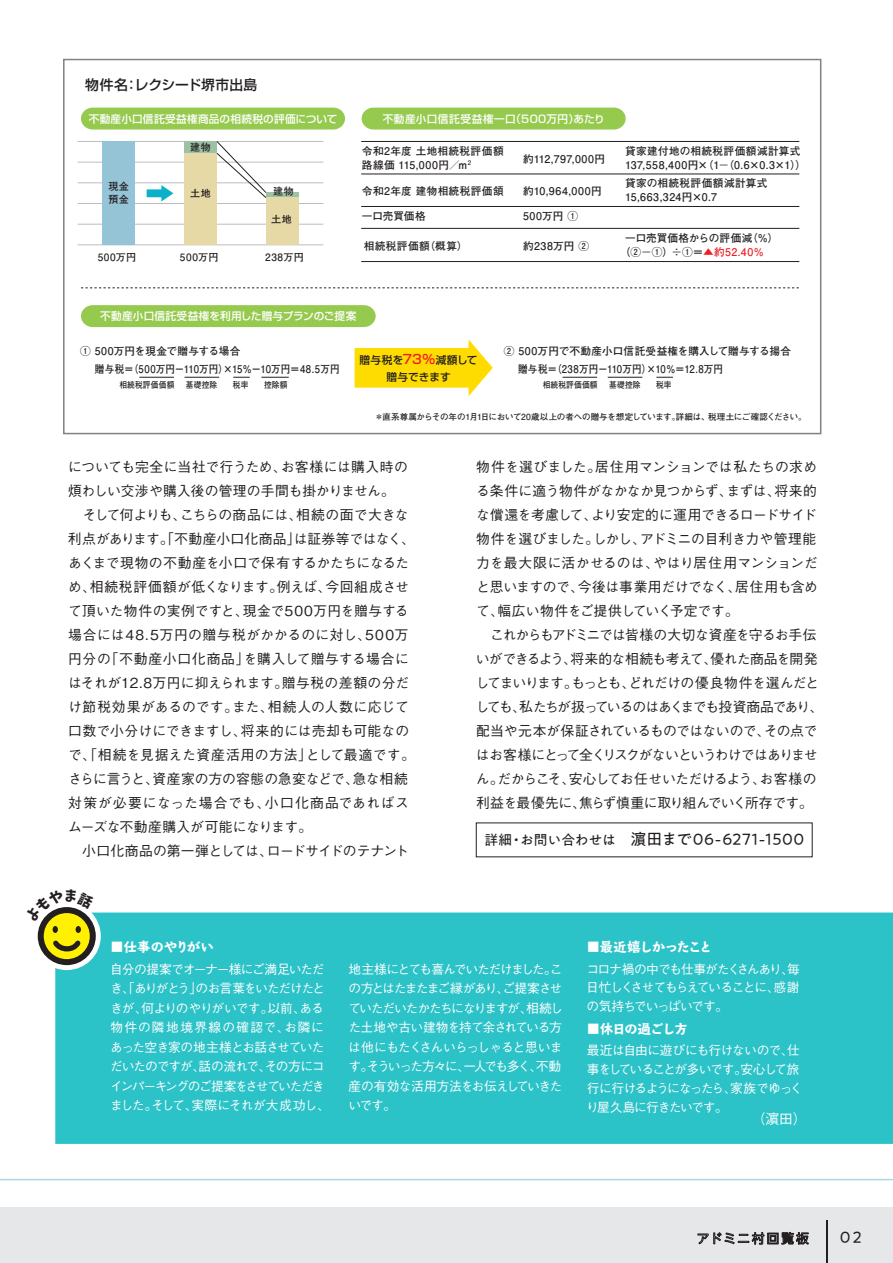
<style>
.page{position:relative;width:893px;height:1263px;background:#fff}
.page>*{position:absolute;margin:0;border:0;box-sizing:border-box;transform-origin:0 0}
.t1{font:15.9px "PA1 Gothic Std N";letter-spacing:.02em;color:#231f20}
.t2{font:500 13.8px/24px "Gothic BBB Pro";letter-spacing:.005em;color:#231f20}
.t3{font:500 13.8px/24px "Gothic BBB Pro";letter-spacing:-.06em;color:#231f20}
.t4{font:500 13.8px/24px "Gothic BBB Pro";letter-spacing:-.015em;color:#231f20;text-align:justify}
.t5{font:700 expanded 13.8px "TBC Go Std";letter-spacing:-.095em;color:#fff}
.t6{font:500 13.8px "Shin Go Pr 5";letter-spacing:.005em;color:#231f20}
.t7{font:700 expanded 13.8px "TBC Go Std";letter-spacing:-.03em;color:#fff}
.t8{font:500 13.8px "Gothic BBB Pro";color:#fff}
.t9{font:500 12.75px/19.5px "Gothic BBB Pro";letter-spacing:-.085em;color:#fff}
.t10{font:700 10.65px/13.8px "Futo Go B101 Pr 5";letter-spacing:.03em;color:#231f20}
.t11{font:500 10.65px "Shin Go Pr 5";letter-spacing:.025em;color:#fff}
.t12{font:700 10.65px/13.8px "Futo Go B101 Pr 5";letter-spacing:.005em;color:#231f20}
.t13{font:500 10.65px/17.2px "Shin Go Pr 5";letter-spacing:.015em;color:#231f20;text-align:center}
.t14{font:700 10.65px "Futo Go B101 Pr 5";letter-spacing:.065em;color:#231f20}
.t15{font:700 10.05px/12.6px "Futo Go B101 Pr 5";letter-spacing:.03em;color:#231f20}
.t16{font:700 8.55px "Futo Go B101 Pr 5";letter-spacing:-.025em;color:#231f20}
.t17{font:700 8.55px "Futo Go B101 Pr 5";letter-spacing:.01em;color:#231f20;scale:.9 1}
.s1{font-family:"Koz Go Pr 6 N";font-weight:400}
.s2{color:#ee1d23}
.s3{font-size:12.75px;color:#ee1d23}
.s4{font-size:13.8px}
</style>
<div class="page">
<hr style="left:0;top:1179px;width:893px;height:1px;background:#a8dae7">
<div style="left:55px;top:912px;width:838px;height:232px;background:#2bc2c8"></div>
<svg style="left:41px;top:910px;width:52px;height:52px"></svg>
<div style="left:38px;top:907px;width:58px;height:58px;border:6px solid #231f20;border-radius:50%"></div>
<div style="left:63px;top:59px;width:758px;height:375px;border:2px solid #808285"></div>
<hr style="left:78px;top:141px;width:245px;height:1px;background:#bcbdc0">
<hr style="left:78px;top:162px;width:245px;height:1px;background:#bcbdc0">
<hr style="left:78px;top:182px;width:245px;height:1px;background:#bcbdc0">
<hr style="left:78px;top:203px;width:245px;height:1px;background:#bcbdc0">
<hr style="left:78px;top:224px;width:245px;height:1px;background:#bcbdc0">
<hr style="left:78px;top:244px;width:245px;height:1px;background:#bcbdc0">
<div style="left:102px;top:141px;width:33px;height:104px;background:#95c4d7"></div>
<div style="left:184px;top:141px;width:33px;height:104px;background:#9dc1a4"></div>
<div style="left:184px;top:153px;width:33px;height:92px;background:#e6d9a5"></div>
<svg style="left:267px;top:193px;width:31px;height:5px"></svg>
<div style="left:266px;top:198px;width:32px;height:47px;background:#e6d9a5"></div>
<svg style="left:216px;top:141px;width:51px;height:57px"></svg>
<svg style="left:147px;top:185px;width:26px;height:16px"></svg>
<hr style="left:361px;top:141px;width:438px;height:1px;background:#231f20">
<hr style="left:361px;top:174px;width:438px;height:1px;background:#231f20">
<hr style="left:361px;top:206px;width:438px;height:1px;background:#231f20">
<hr style="left:361px;top:228px;width:438px;height:1px;background:#231f20">
<hr style="left:361px;top:261px;width:438px;height:1px;background:#231f20">
<hr style="left:139px;top:377px;width:35px;height:1px;background:#231f20">
<hr style="left:185px;top:377px;width:34px;height:1px;background:#231f20">
<svg style="left:261px;top:377px;width:28px;height:1px"></svg>
<svg style="left:233px;top:377px;width:17px;height:1px"></svg>
<hr style="left:562px;top:377px;width:35px;height:1px;background:#231f20">
<hr style="left:608px;top:377px;width:34px;height:1px;background:#231f20">
<svg style="left:656px;top:377px;width:17px;height:1px"></svg>
<svg style="left:355px;top:339px;width:138px;height:57px"></svg>
<svg style="left:81px;top:287px;width:718px;height:1px"></svg>
<div style="left:81px;top:108px;width:264px;height:22px;background:#96ca4e"></div>
<div style="left:81px;top:305px;width:295px;height:22px;background:#96ca4e"></div>
<div style="left:362px;top:108px;width:264px;height:22px;background:#96ca4e"></div>
<div style="left:0;top:1208px;width:893px;height:55px;background:#e6e7e9"></div>
<svg style="left:697px;top:1232px;width:112px;height:13px"></svg>
<hr style="left:826px;top:1220px;width:2px;height:43px;background:#231f20">
<svg style="left:37px;top:907px;width:57px;height:44px;background:#b2aa32"></svg>
<p class="t6" style="left:85px;top:73px;width:174px">物件名：レクシード堺市出島</p>
<p class="t11" style="left:89px;top:110px;width:250px">不動産小口信託受益権商品の相続税の評価について</p>
<p class="t11" style="left:383px;top:110px;width:224px">不動産小口信託受益権一口（500万円）あたり</p>
<p class="t15" style="left:190px;top:140px;width:22px">建物</p>
<p class="t10" style="left:362px;top:143px;width:143px">令和2年度 土地相続税評価額路線価 115,000円／m<sup>2</sup></p>
<p class="t10" style="left:625px;top:143px;width:183px">貸家建付地の相続税評価額減計算式<br>137,558,400円×（1<span class="s1">－</span>（0.6×0.3×1））</p>
<p class="t10" style="left:523px;top:151px;width:84px">約112,797,000円</p>
<p class="t15" style="left:108px;top:180px;width:22px">現金預金</p>
<p class="t15" style="left:190px;top:186px;width:22px">土地</p>
<p class="t15" style="left:273px;top:184px;width:22px">建物</p>
<p class="t10" style="left:362px;top:183px;width:144px">令和2年度 建物相続税評価頷</p>
<p class="t10" style="left:625px;top:176px;width:144px">貸家の相続税評価額減計算式<br>15,663,324円×0.7</p>
<p class="t14" style="left:523px;top:182px;width:80px">約10,964,000円</p>
<p class="t15" style="left:271px;top:213px;width:22px">土地</p>
<p class="t15" style="left:98px;top:250px;width:40px">500万円</p>
<p class="t15" style="left:180px;top:250px;width:40px">500万円</p>
<p class="t15" style="left:265px;top:250px;width:40px">238万円</p>
<p class="t10" style="left:362px;top:209px;width:65px">一口売買価格</p>
<p class="t10" style="left:523px;top:209px;width:57px">500万円 ①</p>
<p class="t10" style="left:364px;top:238px;width:106px">相続税評価額（概算）</p>
<p class="t12" style="left:620px;top:230px;width:160px;text-indent:5px">一口売買価格からの評価減（%）（②<span class="s1">－</span>①）<span class="s1">÷</span>①＝<span class="s2">▲約52.40%</span></p>
<p class="t10" style="left:523px;top:238px;width:68px">約238万円 ②</p>
<p class="t11" style="left:100px;top:308px;width:258px">不動産小口信託受益権を利用した贈与プランのご提案</p>
<p class="t10" style="left:95px;top:342px;width:246px;line-height:17.9px;text-indent:-15px">① 500万円を現金で贈与する場合<br>贈与税＝（500万円－110万円）×15％－10万円＝48.5万円</p>
<p class="t17" style="left:120px;top:378px;width:63px">相続税評価価額</p>
<p class="t17" style="left:186px;top:378px;width:36px">基礎控除</p>
<p class="t17" style="left:233px;top:378px;width:19px">税率</p>
<p class="t17" style="left:264px;top:378px;width:27px">控除額</p>
<p class="t10" style="left:518px;top:342px;width:275px;line-height:17.9px;text-indent:-14px">② 500万円で不動産小口信託受益権を購入して贈与する揚合贈与税＝（238万円－110万円）×10％＝12.8万円</p>
<p class="t17" style="left:543px;top:378px;width:63px">相続税評価価額</p>
<p class="t17" style="left:609px;top:378px;width:36px">基礎控除</p>
<p class="t17" style="left:656px;top:378px;width:19px">税率</p>
<p class="t16" style="left:375px;top:410px;width:433px">＊直系尊属からその年の1月1日において20歳以上の者への贈与を想定しています。詳細は、税理土にご確認ください。</p>
<p class="t13" style="left:359px;top:350px;width:120px">贈与税を<span class="s3">73％</span>減額して贈与できます</p>
<p class="t2" style="left:68px;top:453px;width:349px">についても完全に当社で行うため、お客様には購入時の煩わしい交渉や購入後の管理の手間も掛かりません。<br>　そして何よりも、こちらの商品には、相続の面で大きな利点があります。「不動産小口化商品」は証券等ではなく、あくまで現物の不動産を小口で保有するかたちになるため、相続税評価額が低くなります。例えば、今回組成させて頂いた物件の実例ですと、現金で500万円を贈与する場合には48.5万円の贈与税がかかるのに対し、500万円分の「不動産小口化商品」を購入して贈与する場合にはそれが12.8万円に抑えられます。贈与税の差額の分だけ節税効果があるのです。また、相続人の人数に応じて口数で小分けにできますし、将来的には売却も可能なので、「相続を見据えた資産活用の方法」として最適です。さらに言うと、資産家の方の容態の急変などで、急な相続対策が必要になった場合でも、小口化商品であればスムーズな不動産購入が可能になります。<br>　小口化商品の第一弾としては、ロードサイドのテナント</p>
<p class="t4" style="left:476px;top:453px;width:343px">物件を選びました。居住用マンションでは私たちの求める条件に適う物件がなかなか見つからず、まずは、将来的な償還を考慮して、より安定的に運用できるロードサイド物件を選びました。しかし、アドミニの目利き力や管理能力を最大限に活かせるのは、やはり居住用マンションだと思いますので、今後は事業用だけでなく、居住用も含めて、幅広い物件をご提供していく予定です。</p>
<p class="t3" style="left:476px;top:621px;width:350px;text-indent:15px">これからもアドミニでは皆様の大切な資産を守るお手伝いができるよう、将来的な相続も考えて、優れた商品を開発してまいります。もっとも、どれだけの優良物件を選んだとしても、私たちが扱っているのはあくまでも投資商品であり、配当や元本が保証されているものではないので、その点ではお客様にとって全くリスクがないというわけではありません。だからこそ、安心してお任せいただけるよう、お客様の利益を最優先に、焦らず慎重に取り組んでいく所存です。</p>
<p class="t1" style="left:484px;top:830px;width:321px"><span class="s4">詳細・お問い合わせは　</span>濵田まで06-6271-1500</p>
<p class="t7" style="left:110px;top:936px;width:106px">■仕事のやりがい</p>
<p class="t9" style="left:110px;top:957px;width:221px">自分の提案でオーナー様にご満足いただき、「ありがとう」のお言葉をいただけたときが、何よりのやりがいです。以前、ある物件の隣地境界線の確認で、お隣にあった空き家の地主様とお話させていただいたのですが、話の流れで、その方にコインパーキングのご提案をさせていただきました。そして、実際にそれが大成功し、</p>
<p class="t9" style="left:348px;top:957px;width:216px">地主様にとても喜んでいただけました。この方とはたまたまご縁があり、ご提案させていただいたかたちになりますが、相続した土地や古い建物を持て余されている方は他にもたくさんいらっしゃると思います。そういった方々に、一人でも多く、不動産の有効な活用方法をお伝えしていきたいです。</p>
<p class="t5" style="left:586px;top:936px;width:128px">■最近嬉しかったこと</p>
<p class="t9" style="left:586px;top:958px;width:215px;line-height:18.8px;text-align:justify">コロナ禍の中でも仕事がたくさんあり、毎日忙しくさせてもらえていることに、感謝の気持ちでいっぱいです。</p>
<p class="t5" style="left:586px;top:1017px;width:103px">■休日の過ごし方</p>
<p class="t9" style="left:586px;top:1039px;width:218px;line-height:18.8px">最近は自由に遊びにも行けないので、仕事をしていることが多いです。安心して旅行に行けるようになったら、家族でゆっくり屋久島に行きたいです。</p>
<p class="t8" style="left:752px;top:1108px;width:56px">（濵田）</p>
<p class="t1" style="left:840px;top:1228px;width:24px">02</p>
</div>
